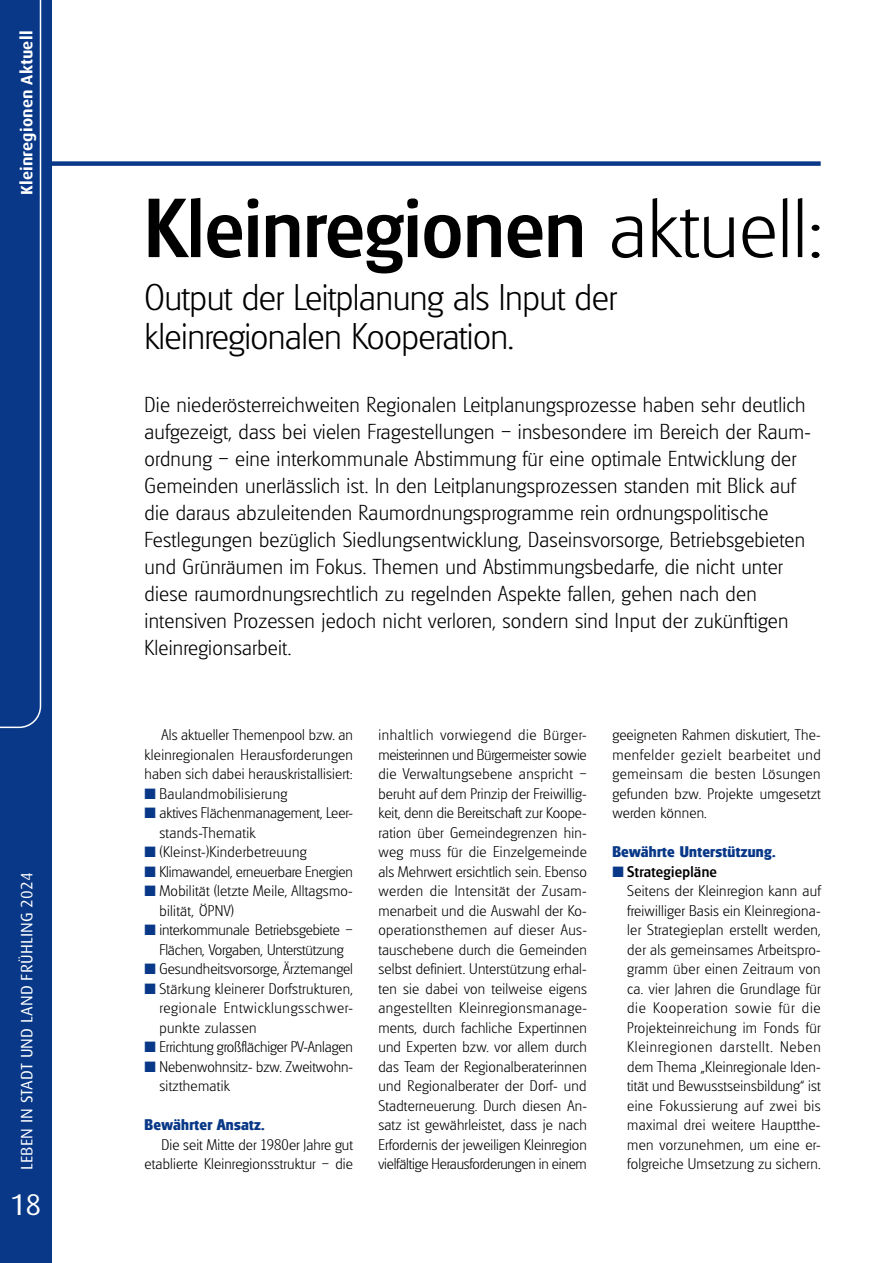
<style>
.page{position:relative;width:893px;height:1263px;background:#fff}
.page>*{position:absolute;margin:0;border:0;box-sizing:border-box;transform-origin:0 0}
.t1{font:500 81px "Glasgow";color:#000}
.t2{font:200 36px/39px "Glasgow";letter-spacing:-.015em;color:#000}
.t3{font:30px "Dax Pro";color:#fff}
.t4{font:200 21px/27px "Glasgow";letter-spacing:.01em;color:#000}
.t5{font:16.5px "Dax Pro";letter-spacing:.01em;color:#fff}
.t6{font:700 16.5px "Dax Pro";letter-spacing:.01em;color:#fff}
.t7{font:200 15px/19.5px "Glasgow";letter-spacing:.015em;color:#000;text-align:justify}
.t8{font:200 15px/19.5px "Glasgow";letter-spacing:-.01em;color:#000;text-align:center}
.t9{font:200 15px/19.5px "Glasgow";letter-spacing:-.005em;color:#000}
.t10{font:700 15px "Glasgow";letter-spacing:.02em;color:#083887}
.s1{font-weight:200}
.s2{color:#083887}
.s3{font-weight:500}
</style>
<div class="page">
<div style="left:27px;top:161px;width:794px;height:5px;background:#083887"></div>
<div style="left:0;top:0;width:51px;height:1263px;background:#083887"></div>
<svg style="left:0;top:0;width:42px;height:729px"></svg>
<p class="t6" style="left:16px;top:195px;width:166px;rotate:-90deg">Kleinregionen Aktuell</p>
<p class="t5" style="left:16px;top:1170px;width:299px;rotate:-90deg">LEBEN IN STADT UND LAND FRÜHLING 2024</p>
<h3 class="t3" style="left:10px;top:1186px;width:33px">18</h3>
<h1 class="t1" style="left:145px;top:179px;width:680px">Kleinregionen <span class="s1">aktuell:</span></h1>
<h2 class="t2" style="left:145px;top:277px;width:474px">Output der Leitplanung als Input der kleinregionalen Kooperation.</h2>
<p class="t4" style="left:145px;top:391px;width:668px">Die niederösterreichweiten Regionalen Leitplanungsprozesse haben sehr deutlich aufgezeigt, dass bei vielen Fragestellungen – insbesondere im Bereich der Raum&shy;ordnung – eine interkommunale Abstimmung für eine optimale Entwicklung der Gemeinden unerlässlich ist. In den Leitplanungsprozessen standen mit Blick auf die daraus abzuleitenden Raumordnungsprogramme rein ordnungspolitische Festlegungen bezüglich Siedlungsentwicklung, Daseinsvorsorge, Betriebsgebieten und Grünräumen im Fokus. Themen und Abstimmungsbedarfe, die nicht unter diese raumordnungsrechtlich zu regelnden Aspekte fallen, gehen nach den intensiven Prozessen jedoch nicht verloren, sondern sind Input der zukünftigen Kleinregionsarbeit.</p>
<p class="t7" style="left:145px;top:725px;width:210px;text-indent:17px">Als aktueller Themenpool bzw. an kleinregionalen Herausforderungen haben sich dabei herauskristallisiert:</p>
<p class="t7" style="left:145px;top:783px;width:144px"><span class="s2">■</span> Baulandmobilisierung</p>
<p class="t9" style="left:159px;top:803px;width:194px;text-indent:-15px"><span class="s2">■</span> aktives Flächenmanagement, Leer&shy;stands-Thematik</p>
<p class="t7" style="left:145px;top:842px;width:163px"><span class="s2">■</span> (Kleinst-)Kinderbetreuung</p>
<p class="t8" style="left:145px;top:861px;width:210px"><span class="s2">■</span> Klimawandel, erneuerbare Energien</p>
<p class="t7" style="left:159px;top:881px;width:195px;text-indent:-15px"><span class="s2">■</span> Mobilität (letzte Meile, Alltagsmo&shy;bilität, ÖPNV)</p>
<p class="t8" style="left:145px;top:920px;width:210px"><span class="s2">■</span> interkommunale Betriebsgebiete –<br>Flächen, Vorgaben, Unterstützung</p>
<p class="t7" style="left:145px;top:959px;width:210px"><span class="s2">■</span> Gesundheitsvorsorge, Ärztemangel</p>
<p class="t7" style="left:159px;top:978px;width:195px;text-indent:-15px"><span class="s2">■</span> Stärkung kleinerer Dorfstrukturen, regionale Entwicklungsschwer&shy;punkte zulassen</p>
<p class="t8" style="left:145px;top:1037px;width:210px"><span class="s2">■</span> Errichtung großflächiger PV-Anlagen</p>
<p class="t7" style="left:159px;top:1056px;width:195px;text-indent:-15px"><span class="s2">■</span> Nebenwohnsitz- bzw. Zweitwohn&shy;sitzthematik</p>
<p class="t10" style="left:145px;top:1115px;width:122px">Bewährter Ansatz.</p>
<p class="t7" style="left:145px;top:1134px;width:210px;text-align:right">Die seit Mitte der 1980er Jahre gut etablierte Kleinregionsstruktur – die</p>
<p class="t7" style="left:378px;top:725px;width:210px">inhaltlich vorwiegend die Bürger&shy;meisterinnen und Bürgermeister sowie die Verwaltungsebene anspricht – beruht auf dem Prinzip der Freiwillig&shy;keit, denn die Bereitschaft zur Koope&shy;ration über Gemeindegrenzen hin&shy;weg muss für die Einzelgemeinde als Mehrwert ersichtlich sein. Ebenso werden die Intensität der Zusam&shy;menarbeit und die Auswahl der Ko&shy;operationsthemen auf dieser Aus&shy;tauschebene durch die Gemeinden selbst definiert. Unterstützung erhal&shy;ten sie dabei von teilweise eigens angestellten Kleinregionsmanage&shy;ments, durch fachliche Expertinnen und Experten bzw. vor allem durch das Team der Regionalberaterinnen und Regionalberater der Dorf- und Stadterneuerung. Durch diesen An&shy;satz ist gewährleistet, dass je nach Erfordernis der jeweiligen Kleinregion vielfältige Herausforderungen in einem</p>
<p class="t7" style="left:612px;top:725px;width:210px">geeigneten Rahmen diskutiert, The&shy;menfelder gezielt bearbeitet und gemeinsam die besten Lösungen gefunden bzw. Projekte umgesetzt werden können.</p>
<p class="t10" style="left:612px;top:842px;width:165px">Bewährte Unterstützung.</p>
<p class="t7" style="left:627px;top:861px;width:195px;text-align:left;text-indent:-15px"><span class="s2">■</span> <span class="s3">Strategiepläne<br></span>Seitens der Kleinregion kann auf freiwilliger Basis ein Kleinregiona&shy;ler Strategieplan erstellt werden, der als gemeinsames Arbeitspro&shy;gramm über einen Zeitraum von ca. vier Jahren die Grundlage für die Kooperation sowie für die<br>Projekteinreichung im Fonds für<br>Kleinregionen darstellt. Neben dem Thema „Kleinregionale Iden&shy;tität und Bewusstseinsbildung“ ist eine Fokussierung auf zwei bis maximal drei weitere Hauptthe&shy;men vorzunehmen, um eine er&shy;folgreiche Umsetzung zu sichern.</p>
</div>
